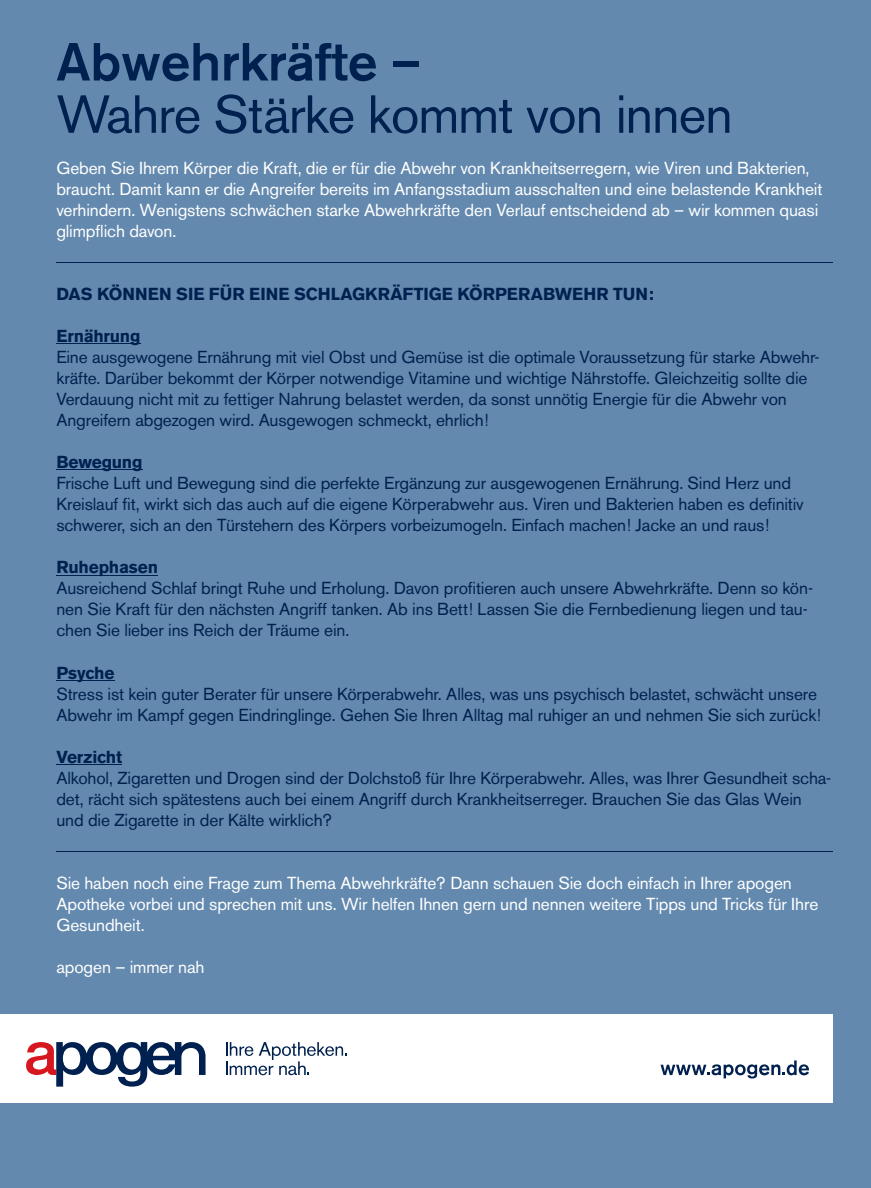
<style>
.page{position:relative;width:871px;height:1188px;background:#fff}
.page>*{position:absolute;margin:0;border:0;box-sizing:border-box;transform-origin:0 0}
.t1{font:53.1px "Akzidenz Grotesk BE";letter-spacing:-.02em;color:#00214f}
.t2{font:500 53.1px "Akzidenz Grotesk BE";letter-spacing:-.005em;color:#00214f}
.t3{font:17.25px/21px "Akzidenz Grotesk BE";letter-spacing:-.01em;color:#00214f}
.t4{font:17.25px/21px "Akzidenz Grotesk BE";letter-spacing:-.01em;color:#fff}
.t5{font:700 17.25px "Akzidenz Grotesk BE";letter-spacing:-.005em;color:#00214f}
</style>
<div class="page">
<div style="left:0;top:0;width:871px;height:1187px;background:#6389ae"></div>
<div style="left:0;top:1014px;width:833px;height:88px;background:#fff"></div>
<svg style="left:226px;top:1042px;width:121px;height:33px"></svg>
<svg style="left:26px;top:1042px;width:180px;height:44px"></svg>
<hr style="left:56px;top:262px;width:777px;height:1px;background:#00214f">
<hr style="left:56px;top:850px;width:777px;height:1px;background:#00214f">
<svg style="left:660px;top:1060px;width:149px;height:18px"></svg>
<hr style="left:56px;top:343px;width:85px;height:1px;background:#00214f">
<hr style="left:56px;top:469px;width:87px;height:1px;background:#00214f">
<hr style="left:56px;top:574px;width:102px;height:1px;background:#00214f">
<hr style="left:56px;top:679px;width:58px;height:1px;background:#00214f">
<hr style="left:56px;top:764px;width:66px;height:1px;background:#00214f">
<h1 class="t2" style="left:56px;top:29px;width:366px">Abwehrkräfte –</h1>
<h1 class="t1" style="left:56px;top:83px;width:678px">Wahre Stärke kommt von innen</h1>
<p class="t4" style="left:56px;top:157px;width:768px">Geben Sie Ihrem Körper die Kraft, die er für die Abwehr von Krankheitserregern, wie Viren und Bakterien, braucht. Damit kann er die Angreifer bereits im Anfangsstadium ausschalten und eine belastende Krankheit verhindern. Wenigstens schwächen starke Abwehrkräfte den Verlauf entscheidend ab – wir kommen quasi glimpflich davon.</p>
<p class="t5" style="left:56px;top:284px;width:599px">DAS KÖNNEN SIE FÜR EINE SCHLAGKRÄFTIGE KÖRPERABWEHR TUN:</p>
<p class="t5" style="left:56px;top:326px;width:86px">Ernährung</p>
<p class="t3" style="left:56px;top:346px;width:765px">Eine ausgewogene Ernährung mit viel Obst und Gemüse ist die optimale Voraussetzung für starke Abwehr&shy;kräfte. Darüber bekommt der Körper notwendige Vitamine und wichtige Nährstoffe. Gleichzeitig sollte die Verdauung nicht mit zu fettiger Nahrung belastet werden, da sonst unnötig Energie für die Abwehr von Angreifern abgezogen wird. Ausgewogen schmeckt, ehrlich!</p>
<p class="t5" style="left:56px;top:452px;width:88px">Bewegung</p>
<p class="t3" style="left:56px;top:473px;width:749px">Frische Luft und Bewegung sind die perfekte Ergänzung zur ausgewogenen Ernährung. Sind Herz und<br>Kreislauf fit, wirkt sich das auch auf die eigene Körperabwehr aus. Viren und Bakterien haben es definitiv schwerer, sich an den Türstehern des Körpers vorbeizumogeln. Einfach machen! Jacke an und raus!</p>
<p class="t5" style="left:56px;top:557px;width:103px">Ruhephasen</p>
<p class="t3" style="left:56px;top:578px;width:758px">Ausreichend Schlaf bringt Ruhe und Erholung. Davon profitieren auch unsere Abwehrkräfte. Denn so kön&shy;nen Sie Kraft für den nächsten Angriff tanken. Ab ins Bett! Lassen Sie die Fernbedienung liegen und tau&shy;chen Sie lieber ins Reich der Träume ein.</p>
<p class="t5" style="left:56px;top:662px;width:60px">Psyche</p>
<p class="t3" style="left:56px;top:683px;width:766px">Stress ist kein guter Berater für unsere Körperabwehr. Alles, was uns psychisch belastet, schwächt unsere<br>Abwehr im Kampf gegen Eindringlinge. Gehen Sie Ihren Alltag mal ruhiger an und nehmen Sie sich zurück!</p>
<p class="t5" style="left:56px;top:746px;width:67px">Verzicht</p>
<p class="t3" style="left:56px;top:767px;width:776px">Alkohol, Zigaretten und Drogen sind der Dolchstoß für Ihre Körperabwehr. Alles, was Ihrer Gesundheit scha&shy;det, rächt sich spätestens auch bei einem Angriff durch Krankheitserreger. Brauchen Sie das Glas Wein und die Zigarette in der Kälte wirklich?</p>
<p class="t4" style="left:56px;top:872px;width:763px">Sie haben noch eine Frage zum Thema Abwehrkräfte? Dann schauen Sie doch einfach in Ihrer apogen<br>Apotheke vorbei und sprechen mit uns. Wir helfen Ihnen gern und nennen weitere Tipps und Tricks für Ihre<br>Gesundheit.</p>
<p class="t4" style="left:56px;top:956px;width:150px">apogen – immer nah</p>
</div>
